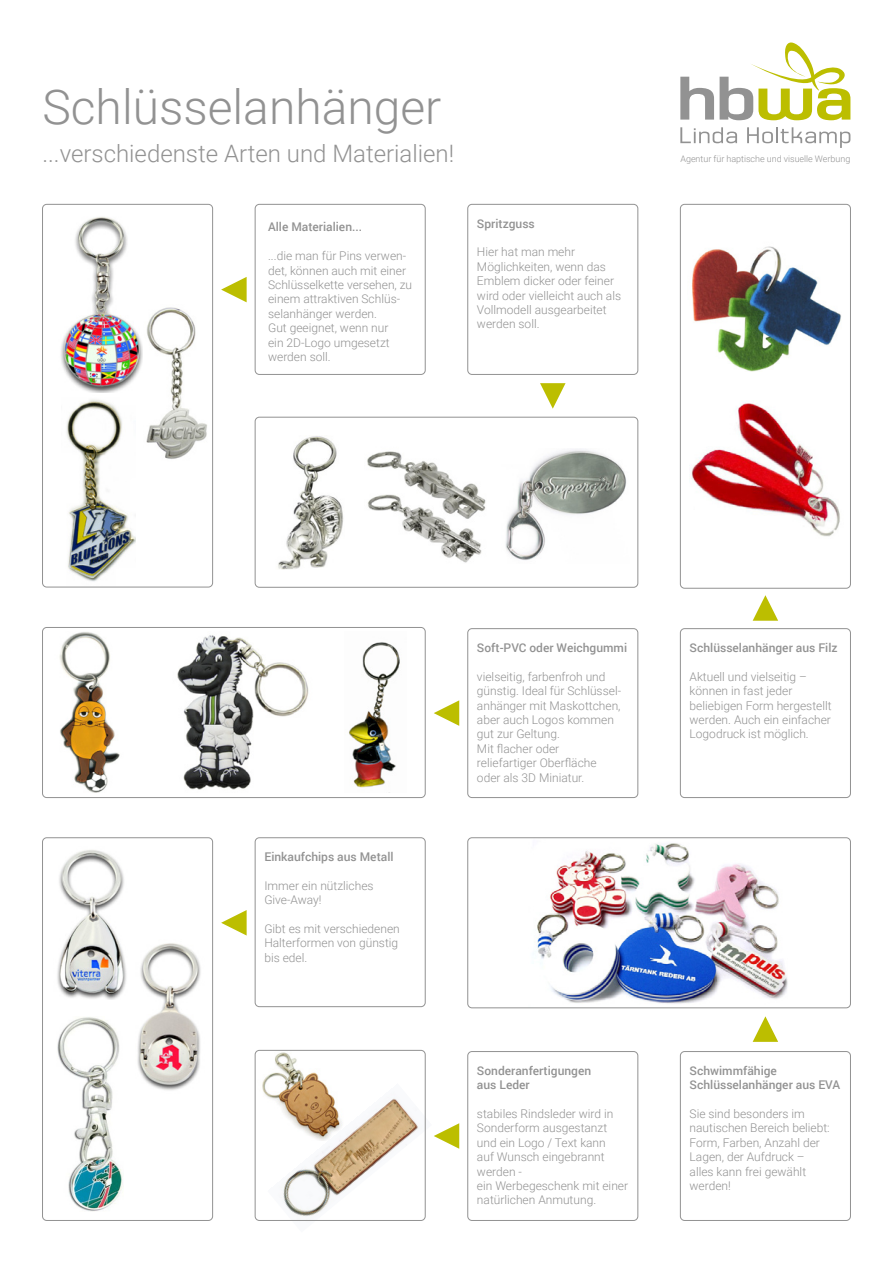
<style>
.page{position:relative;width:893px;height:1263px;background:#fff}
.page>*{position:absolute;margin:0;border:0;box-sizing:border-box;transform-origin:0 0}
.t1{font:300 48px "Roboto";color:#929292}
.t2{font:300 24px "Roboto";color:#929292}
.t3{font:300 12px/14.4px "Roboto";color:#929292}
.t4{font:500 12px/14.4px "Roboto";color:#929292}
.t5{font:300 9px "Roboto";color:#929292}
</style>
<div class="page">
<img style="left:262px;top:1052px;width:61px;height:44px">
<img style="left:267px;top:1083px;width:159px;height:138px">
<svg style="left:680px;top:77px;width:34px;height:43px"></svg>
<svg style="left:720px;top:42px;width:130px;height:78px"></svg>
<svg style="left:680px;top:127px;width:57px;height:16px"></svg>
<svg style="left:747px;top:127px;width:103px;height:21px"></svg>
<div style="left:42px;top:204px;width:171px;height:383px;border:1px solid #929292;border-radius:4px"></div>
<div style="left:255px;top:1050px;width:170px;height:171px;border:1px solid #929292;border-radius:4px"></div>
<div style="left:680px;top:204px;width:171px;height:384px;border:1px solid #929292;border-radius:4px"></div>
<img style="left:537px;top:843px;width:251px;height:161px">
<div style="left:467px;top:837px;width:384px;height:171px;border:1px solid #929292;border-radius:4px"></div>
<div style="left:255px;top:204px;width:170px;height:171px;border:1px solid #929292;border-radius:4px"></div>
<div style="left:680px;top:628px;width:171px;height:170px;border:1px solid #929292;border-radius:4px"></div>
<div style="left:680px;top:1051px;width:171px;height:170px;border:1px solid #929292;border-radius:4px"></div>
<div style="left:467px;top:204px;width:171px;height:171px;border:1px solid #929292;border-radius:4px"></div>
<div style="left:467px;top:628px;width:171px;height:170px;border:1px solid #929292;border-radius:4px"></div>
<div style="left:467px;top:1051px;width:171px;height:170px;border:1px solid #929292;border-radius:4px"></div>
<div style="left:255px;top:837px;width:170px;height:170px;border:1px solid #929292;border-radius:4px"></div>
<div style="left:42px;top:627px;width:383px;height:171px;border:1px solid #929292;border-radius:4px"></div>
<div style="left:255px;top:417px;width:383px;height:170px;border:1px solid #929292;border-radius:4px"></div>
<div style="left:42px;top:837px;width:171px;height:384px;border:1px solid #929292;border-radius:4px"></div>
<svg style="left:221px;top:277px;width:26px;height:25px"></svg>
<svg style="left:434px;top:700px;width:25px;height:26px"></svg>
<svg style="left:540px;top:383px;width:26px;height:26px"></svg>
<svg style="left:221px;top:910px;width:26px;height:25px"></svg>
<svg style="left:434px;top:1123px;width:25px;height:26px"></svg>
<svg style="left:753px;top:595px;width:25px;height:26px"></svg>
<svg style="left:753px;top:1016px;width:25px;height:26px"></svg>
<img style="left:61px;top:217px;width:82px;height:176px">
<img style="left:66px;top:399px;width:69px;height:183px">
<img style="left:146px;top:307px;width:61px;height:152px">
<img style="left:278px;top:436px;width:66px;height:133px">
<img style="left:367px;top:451px;width:119px;height:112px">
<img style="left:505px;top:449px;width:122px;height:111px">
<img style="left:692px;top:246px;width:149px;height:125px">
<img style="left:691px;top:402px;width:149px;height:135px">
<img style="left:59px;top:632px;width:61px;height:161px">
<img style="left:349px;top:642px;width:51px;height:151px">
<img style="left:177px;top:635px;width:132px;height:155px">
<img style="left:57px;top:850px;width:69px;height:149px">
<img style="left:137px;top:943px;width:64px;height:147px">
<img style="left:57px;top:1017px;width:66px;height:194px">
<h1 class="t1" style="left:43px;top:74px;width:400px">Schlüsselanhänger</h1>
<h2 class="t2" style="left:43px;top:136px;width:413px">...verschiedenste Arten und Materialien!</h2>
<p class="t5" style="left:680px;top:152px;width:172px">Agentur für haptische und visuelle Werbung</p>
<p class="t4" style="left:268px;top:219px;width:96px">Alle Materialien...</p>
<p class="t3" style="left:268px;top:248px;width:146px">...die man für Pins verwen&shy;det, können auch mit einer<br>Schlüsselkette versehen, zu einem attraktiven Schlüs&shy;selanhänger werden.<br>Gut geeignet, wenn nur<br>ein 2D-Logo umgesetzt werden soll.</p>
<p class="t4" style="left:477px;top:216px;width:59px">Spritzguss</p>
<p class="t3" style="left:477px;top:245px;width:146px">Hier hat man mehr<br>Möglichkeiten, wenn das<br>Emblem dicker oder feiner wird oder vielleicht auch als<br>Vollmodell ausgearbeitet werden soll.</p>
<p class="t4" style="left:264px;top:849px;width:131px">Einkaufchips aus Metall</p>
<p class="t3" style="left:264px;top:878px;width:111px">Immer ein nützliches<br>Give-Away!</p>
<p class="t3" style="left:264px;top:921px;width:137px">Gibt es mit verschiedenen<br>Halterformen von günstig bis edel.</p>
<p class="t4" style="left:477px;top:640px;width:152px">Soft-PVC oder Weichgummi</p>
<p class="t3" style="left:477px;top:669px;width:146px">vielseitig, farbenfroh und günstig. Ideal für Schlüssel&shy;anhänger mit Maskottchen, aber auch Logos kommen gut zur Geltung.<br>Mit flacher oder reliefartiger Oberfläche oder als 3D Miniatur.</p>
<p class="t4" style="left:690px;top:640px;width:149px">Schlüsselanhänger aus Filz</p>
<p class="t3" style="left:690px;top:669px;width:144px">Aktuell und vielseitig – können in fast jeder beliebigen Form hergestellt werden. Auch ein einfacher<br>Logodruck ist möglich.</p>
<p class="t4" style="left:477px;top:1063px;width:116px">Sonderanfertigungen aus Leder</p>
<p class="t3" style="left:477px;top:1106px;width:153px">stabiles Rindsleder wird in<br>Sonderform ausgestanzt und ein Logo / Text kann<br>auf Wunsch eingebrannt werden -<br>ein Werbegeschenk mit einer natürlichen Anmutung.</p>
<p class="t4" style="left:690px;top:1063px;width:152px">Schwimmfähige<br>Schlüsselanhänger aus EVA</p>
<p class="t3" style="left:690px;top:1106px;width:142px">Sie sind besonders im nautischen Bereich beliebt:<br>Form, Farben, Anzahl der<br>Lagen, der Aufdruck – alles kann frei gewählt werden!</p>
</div>
